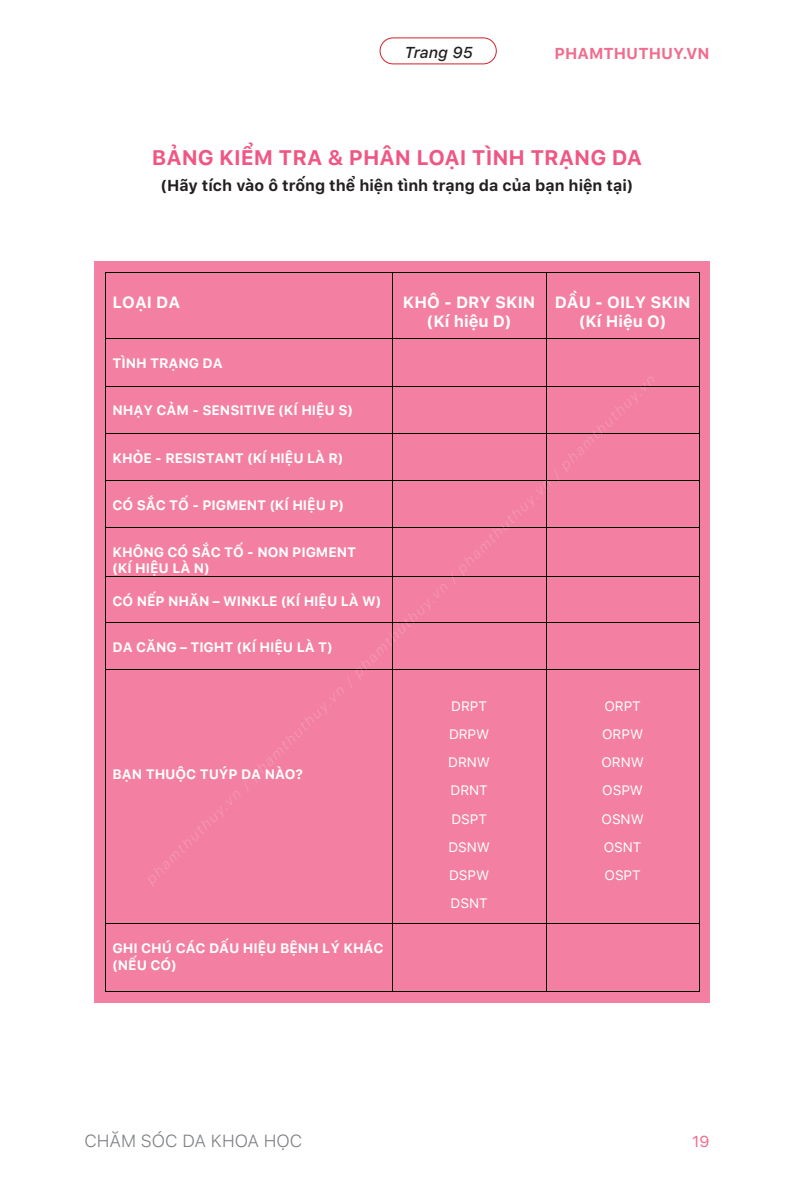
<style>
.page{position:relative;width:794px;height:1191px;background:#fff}
.page>*{position:absolute;margin:0;border:0;box-sizing:border-box;transform-origin:0 0}
.t1{font:700 21px "SFUI Text";color:#f05684}
.t2{font:300 17.5px "SFUI Text";color:#7e8083}
.t3{font:700 16.28px/19.4px "SFUI Text";color:#fff;text-align:center}
.t4{font:700 15.75px "SFUI Text";color:#231f20}
.t5{font:700 15.75px "SFUI Text";color:#f16c8f}
.t6{font:italic 500 15.75px "SFUI Text";color:#231f20}
.t7{font:15.75px "SFUI Text";color:#f16c8f}
.t8{font:700 13.65px/16.3px "SFUI Text";letter-spacing:-.005em;color:#fff}
.t9{font:13.65px/28.2px "SFUI Text";letter-spacing:-.005em;color:#fff}
</style>
<div class="page">
<div style="left:379px;top:37px;width:118px;height:27px;border:1px solid #d1232a;border-radius:13px"></div>
<div style="left:94px;top:261px;width:615px;height:741px;background:#f380a2"></div>
<hr style="left:106px;top:272px;width:286px;height:1px;background:#000">
<hr style="left:393px;top:272px;width:153px;height:1px;background:#000">
<hr style="left:546px;top:272px;width:153px;height:1px;background:#000">
<hr style="left:105px;top:273px;width:1px;height:65px;background:#000">
<hr style="left:392px;top:273px;width:1px;height:65px;background:#000">
<hr style="left:546px;top:273px;width:1px;height:65px;background:#000">
<hr style="left:699px;top:273px;width:1px;height:65px;background:#000">
<hr style="left:106px;top:338px;width:286px;height:1px;background:#000">
<hr style="left:393px;top:338px;width:153px;height:1px;background:#000">
<hr style="left:546px;top:338px;width:153px;height:1px;background:#000">
<hr style="left:105px;top:339px;width:1px;height:47px;background:#000">
<hr style="left:392px;top:339px;width:1px;height:47px;background:#000">
<hr style="left:546px;top:339px;width:1px;height:47px;background:#000">
<hr style="left:699px;top:339px;width:1px;height:47px;background:#000">
<hr style="left:106px;top:386px;width:286px;height:1px;background:#000">
<hr style="left:546px;top:386px;width:153px;height:1px;background:#000">
<hr style="left:105px;top:386px;width:1px;height:47px;background:#000">
<hr style="left:699px;top:386px;width:1px;height:47px;background:#000">
<hr style="left:106px;top:433px;width:286px;height:1px;background:#000">
<hr style="left:546px;top:433px;width:153px;height:1px;background:#000">
<hr style="left:105px;top:434px;width:1px;height:46px;background:#000">
<hr style="left:699px;top:434px;width:1px;height:46px;background:#000">
<hr style="left:106px;top:480px;width:286px;height:1px;background:#000">
<hr style="left:546px;top:480px;width:153px;height:1px;background:#000">
<hr style="left:105px;top:481px;width:1px;height:45px;background:#000">
<hr style="left:699px;top:481px;width:1px;height:45px;background:#000">
<hr style="left:106px;top:526px;width:286px;height:1px;background:#000">
<hr style="left:546px;top:526px;width:153px;height:1px;background:#000">
<hr style="left:105px;top:527px;width:1px;height:49px;background:#000">
<hr style="left:699px;top:527px;width:1px;height:49px;background:#000">
<hr style="left:106px;top:576px;width:286px;height:1px;background:#000">
<hr style="left:546px;top:576px;width:153px;height:1px;background:#000">
<hr style="left:105px;top:576px;width:1px;height:46px;background:#000">
<hr style="left:699px;top:576px;width:1px;height:46px;background:#000">
<hr style="left:106px;top:622px;width:286px;height:1px;background:#000">
<hr style="left:546px;top:622px;width:153px;height:1px;background:#000">
<hr style="left:105px;top:622px;width:1px;height:47px;background:#000">
<hr style="left:699px;top:622px;width:1px;height:47px;background:#000">
<hr style="left:106px;top:669px;width:286px;height:1px;background:#000">
<hr style="left:546px;top:669px;width:153px;height:1px;background:#000">
<hr style="left:105px;top:669px;width:1px;height:254px;background:#000">
<hr style="left:392px;top:669px;width:1px;height:254px;background:#000">
<hr style="left:546px;top:669px;width:1px;height:254px;background:#000">
<hr style="left:699px;top:669px;width:1px;height:254px;background:#000">
<hr style="left:106px;top:923px;width:286px;height:1px;background:#000">
<hr style="left:393px;top:923px;width:153px;height:1px;background:#000">
<hr style="left:546px;top:923px;width:153px;height:1px;background:#000">
<hr style="left:105px;top:924px;width:1px;height:66px;background:#000">
<hr style="left:106px;top:990px;width:286px;height:1px;background:#000">
<hr style="left:392px;top:924px;width:1px;height:66px;background:#000">
<hr style="left:393px;top:990px;width:153px;height:1px;background:#000">
<hr style="left:546px;top:924px;width:1px;height:66px;background:#000">
<hr style="left:546px;top:990px;width:153px;height:1px;background:#000">
<hr style="left:699px;top:924px;width:1px;height:66px;background:#000">
<svg style="left:148px;top:377px;width:507px;height:509px"></svg>
<p class="t6" style="left:404px;top:41px;width:70px">Trang 95</p>
<p class="t5" style="left:554px;top:42px;width:156px">PHAMTHUTHUY.VN</p>
<p class="t1" style="left:152px;top:142px;width:492px">BẢNG KIỂM TRA &amp; PHÂN LOẠI TÌNH TRẠNG DA</p>
<p class="t4" style="left:161px;top:174px;width:474px">(Hãy tích vào ô trống thể hiện tình trạng da của bạn hiện tại)</p>
<p class="t3" style="left:113px;top:292px;width:69px">LOẠI DA</p>
<p class="t3" style="left:403px;top:292px;width:134px">KHÔ - DRY SKIN (Kí hiệu D)</p>
<p class="t3" style="left:554px;top:292px;width:137px">DẦU - OILY SKIN (Kí Hiệu O)</p>
<p class="t8" style="left:113px;top:354px;width:112px">TÌNH TRẠNG DA</p>
<p class="t8" style="left:113px;top:402px;width:242px">NHẠY CẢM - SENSITIVE (KÍ HIỆU S)</p>
<p class="t8" style="left:113px;top:449px;width:232px">KHỎE - RESISTANT (KÍ HIỆU LÀ R)</p>
<p class="t8" style="left:113px;top:496px;width:233px">CÓ SẮC TỐ - PIGMENT (KÍ HIỆU P)</p>
<p class="t8" style="left:113px;top:543px;width:245px">KHÔNG CÓ SẮC TỐ - NON PIGMENT (KÍ HIỆU LÀ N)</p>
<p class="t8" style="left:113px;top:592px;width:270px">CÓ NẾP NHĂN – WINKLE (KÍ HIỆU LÀ W)</p>
<p class="t8" style="left:113px;top:638px;width:221px">DA CĂNG – TIGHT (KÍ HIỆU LÀ T)</p>
<p class="t8" style="left:113px;top:765px;width:192px">BẠN THUỘC TUÝP DA NÀO?</p>
<p class="t8" style="left:113px;top:939px;width:272px">GHI CHÚ CÁC DẤU HIỆU BỆNH LÝ KHÁC (NẾU CÓ)</p>
<p class="t9" style="left:448px;top:691px;width:43px">DRPT<br>DRPW<br>DRNW<br>DRNT<br>DSPT<br>DSNW<br>DSPW<br>DSNT</p>
<p class="t9" style="left:601px;top:691px;width:44px">ORPT<br>ORPW<br>ORNW<br>OSPW<br>OSNW<br>OSNT<br>OSPT</p>
<p class="t2" style="left:84px;top:1128px;width:219px">CHĂM SÓC DA KHOA HỌC</p>
<p class="t7" style="left:692px;top:1130px;width:19px">19</p>
</div>
